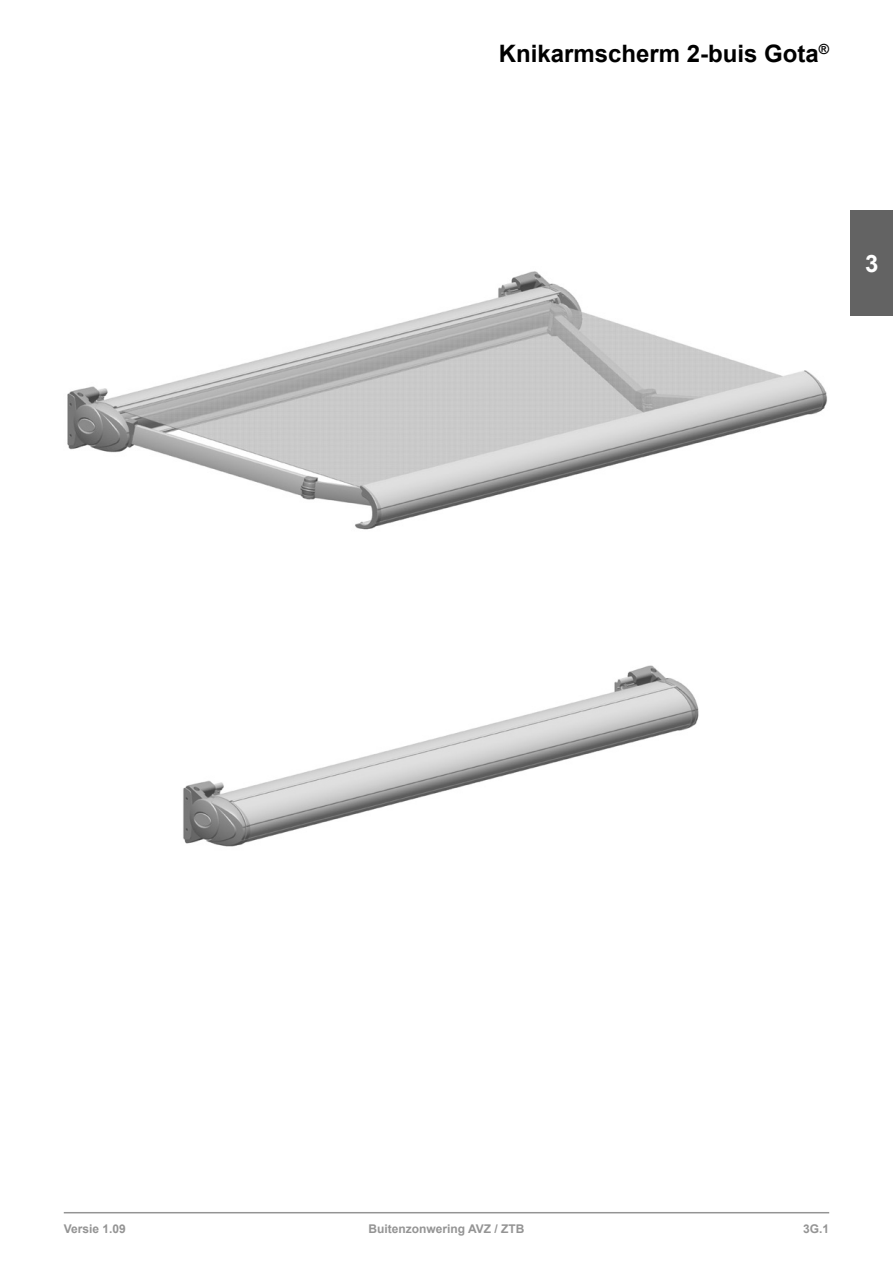
<style>
.page{position:relative;width:893px;height:1263px;background:#fff}
.page>*{position:absolute;margin:0;border:0;box-sizing:border-box;transform-origin:0 0}
.t1{font:700 24px "Arial";color:#000}
.t2{font:700 24px "Arial";color:#fff}
.t3{font:700 12px "Arial";color:#949494}
</style>
<div class="page">
<div style="left:850px;top:210px;width:43px;height:106px;background:#636363"></div>
<hr style="left:64px;top:1212px;width:765px;height:1px;background:#949494">
<img style="left:67px;top:271px;width:760px;height:259px">
<img style="left:183px;top:665px;width:516px;height:182px">
<h1 class="t1" style="left:499px;top:37px;width:332px">Knikarmscherm 2-buis Gota<sup>®</sup></h1>
<h1 class="t2" style="left:865px;top:246px;width:15px">3</h1>
<p class="t3" style="left:64px;top:1220px;width:64px">Versie 1.09</p>
<p class="t3" style="left:368px;top:1220px;width:157px">Buitenzonwering AVZ / ZTB</p>
<p class="t3" style="left:803px;top:1220px;width:28px">3G.1</p>
</div>
